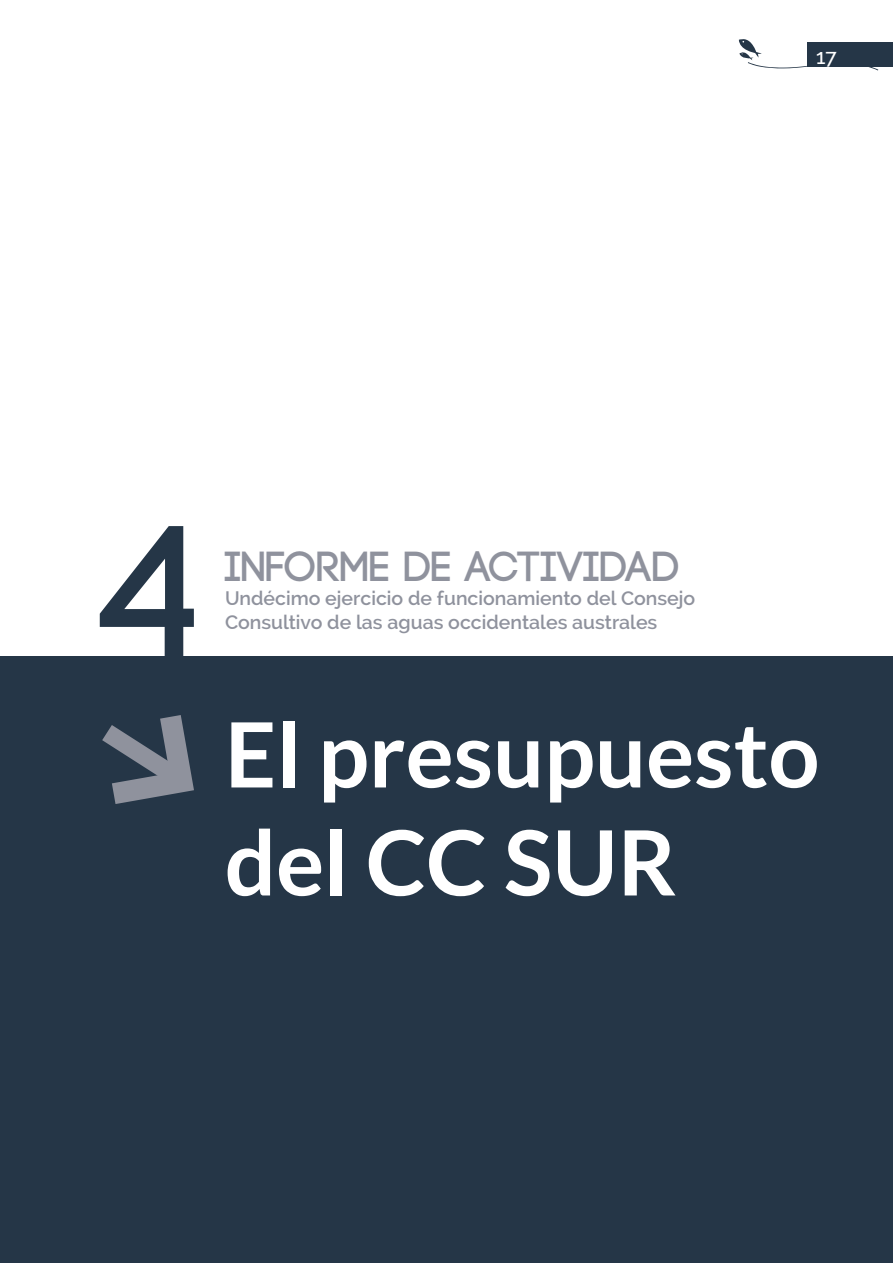
<style>
.page{position:relative;width:893px;height:1263px;background:#fff}
.page>*{position:absolute;margin:0;border:0;box-sizing:border-box;transform-origin:0 0}
.t1{font:700 186px "Code";color:#253647}
.t2{font:700 90px/108px "Lato";color:#fff}
.t3{font:700 42px "Code";color:#8f929d}
.t4{font:500 21px "Raleway";color:#fff}
.t5{font:600 19.5px/24px "Raleway";color:#8f929d}
</style>
<div class="page">
<svg style="left:739px;top:39px;width:139px;height:31px"></svg>
<div style="left:808px;top:42px;width:85px;height:24px;background:#253647"></div>
<div style="left:0;top:525px;width:893px;height:738px;background:#253647"></div>
<div style="left:0;top:506px;width:893px;height:150px;background:#fff"></div>
<svg style="left:102px;top:715px;width:92px;height:89px"></svg>
<p class="t4" style="left:816px;top:45px;width:22px">17</p>
<h1 class="t1" style="left:102px;top:498px;width:100px">4</h1>
<h3 class="t3" style="left:225px;top:546px;width:456px">INFORME DE ACTIVIDAD</h3>
<p class="t5" style="left:225px;top:586px;width:472px">Undécimo ejercicio de funcionamiento del Consejo<br>Consultivo de las aguas occidentales australes</p>
<h2 class="t2" style="left:225px;top:699px;width:596px">El presupuesto del CC SUR</h2>
</div>
